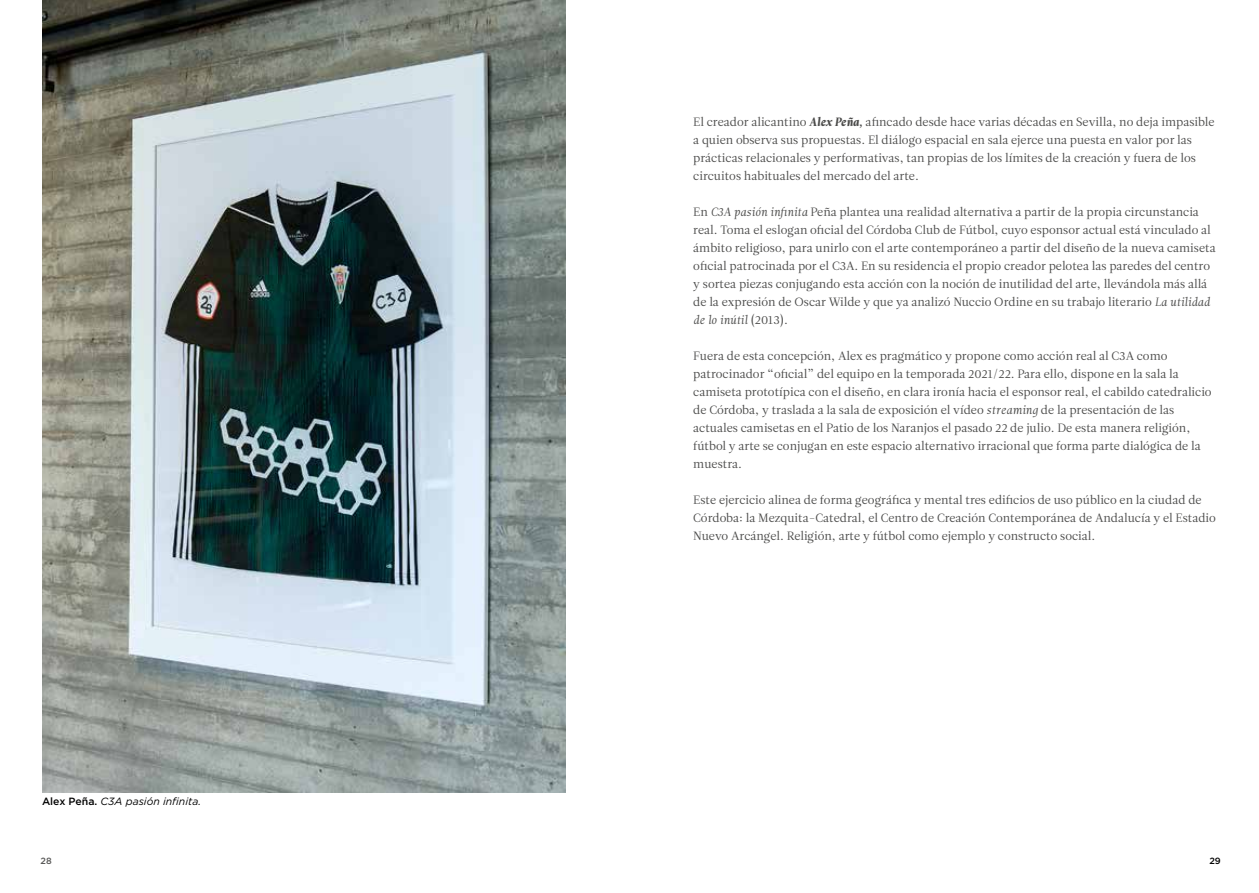
<style>
.page{position:relative;width:1259px;height:893px;background:#fff}
.page>*{position:absolute;margin:0;border:0;box-sizing:border-box;transform-origin:0 0}
.t1{font:12px/18px "Leitura Roman 1";color:#4a4a49}
.t2{font:12px "Leitura Italic 1";color:#4a4a49}
.t3{font:italic 10.5px "Gotham HTF";color:#000}
.t4{font:500 9px "Gotham HTF";color:#575756}
.t5{font:500 9px "Gotham HTF";color:#000}
.s1{font-weight:500;font-style:normal}
.s2{font-family:"Leitura Italic 4"}
.s3{font-family:"Leitura Italic 1"}
.s4{font-family:"Leitura Roman 1"}
</style>
<div class="page">
<img style="left:43px;top:0;width:523px;height:792px">
<p class="t3" style="left:42px;top:795px;width:161px"><span class="s1">Alex Peña.</span> C3A pasión infinita.</p>
<p class="t1" style="left:693px;top:113px;width:523px">El creador alicantino <span class="s2">Alex Peña,</span> afincado desde hace varias décadas en Sevilla, no deja impasible a quien observa sus propuestas. El diálogo espacial en sala ejerce una puesta en valor por las prácticas relacionales y performativas, tan propias de los límites de la creación y fuera de los circuitos habituales del mercado del arte.</p>
<p class="t1" style="left:693px;top:203px;width:524px">En <span class="s3">C3A pasión infinita</span> Peña plantea una realidad alternativa a partir de la propia circunstancia real. Toma el eslogan oficial del Córdoba Club de Fútbol, cuyo esponsor actual está vinculado al ámbito religioso, para unirlo con el arte contemporáneo a partir del diseño de la nueva camiseta oficial patrocinada por el C3A. En su residencia el propio creador pelotea las paredes del centro y sortea piezas conjugando esta acción con la noción de inutilidad del arte, llevándola más allá de la expresión de Oscar Wilde y que ya analizó Nuccio Ordine en su trabajo literario <span class="s3">La utilidad</span></p>
<p class="t2" style="left:693px;top:313px;width:96px">de lo inútil <span class="s4">(2013).</span></p>
<p class="t1" style="left:693px;top:347px;width:520px">Fuera de esta concepción, Alex es pragmático y propone como acción real al C3A como patrocinador “oficial” del equipo en la temporada 2021/22. Para ello, dispone en la sala la camiseta prototípica con el diseño, en clara ironía hacia el esponsor real, el cabildo catedralicio de Córdoba, y traslada a la sala de exposición el vídeo <span class="s3">streaming</span> de la presentación de las actuales camisetas en el Patio de los Naranjos el pasado 22 de julio. De esta manera religión, fútbol y arte se conjugan en este espacio alternativo irracional que forma parte dialógica de la muestra.</p>
<p class="t1" style="left:693px;top:491px;width:524px">Este ejercicio alinea de forma geográfica y mental tres edificios de uso público en la ciudad de<br>Córdoba: la Mezquita-Catedral, el Centro de Creación Contemporánea de Andalucía y el Estadio<br>Nuevo Arcángel. Religión, arte y fútbol como ejemplo y constructo social.</p>
<p class="t4" style="left:40px;top:856px;width:13px">28</p>
<p class="t5" style="left:1209px;top:856px;width:13px">29</p>
</div>
